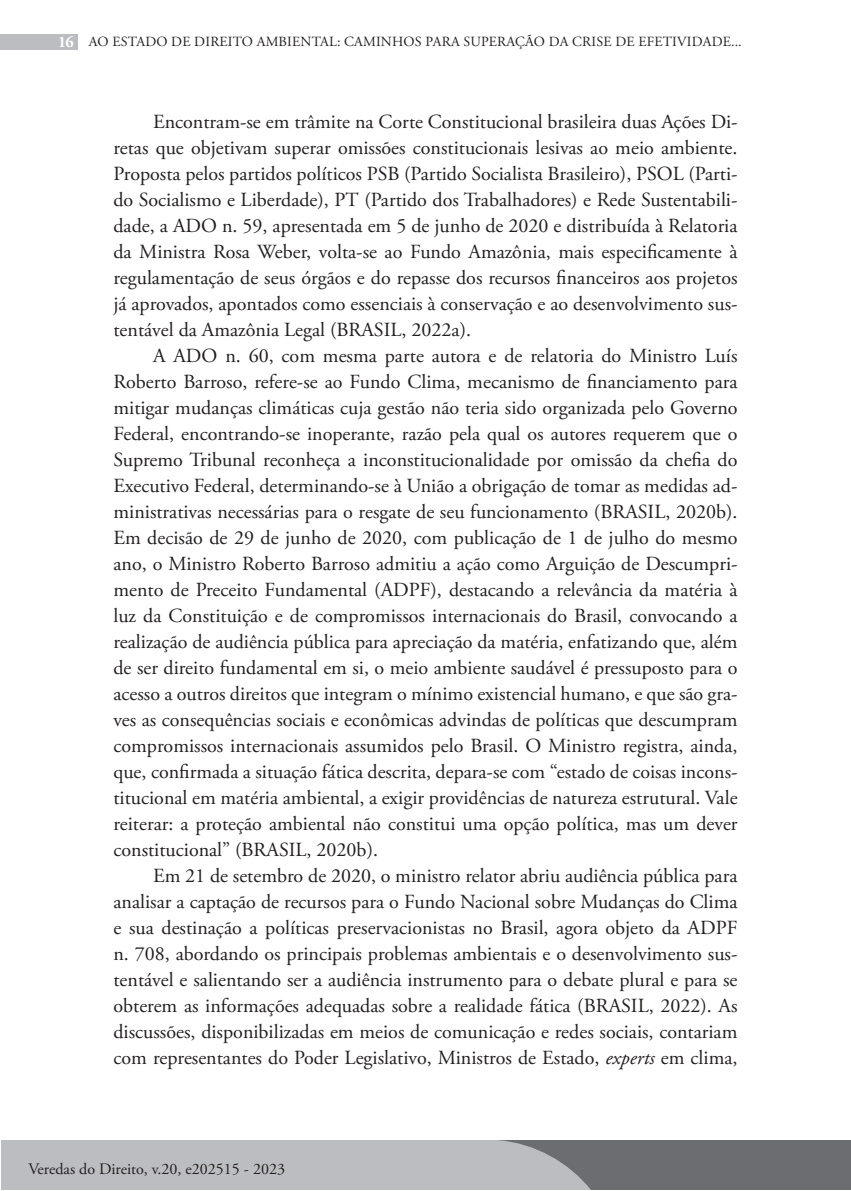
<style>
.page{position:relative;width:851px;height:1191px;background:#fff}
.page>*{position:absolute;margin:0;border:0;box-sizing:border-box;transform-origin:0 0}
.t1{font:20px/26px "Adobe Garamond Pro";color:#231f20;text-align:justify}
.t2{font:16px "Adobe Garamond Pro";color:#231f20}
.t3{font:14px "Adobe Garamond Pro";letter-spacing:.015em;color:#231f20}
.s1{font-weight:700;font-size:16px;color:#fff}
.s2{font-style:italic}
</style>
<div class="page">
<div style="left:1px;top:1140px;width:849px;height:50px;background:#6c6d70"></div>
<div style="left:0;top:34px;width:77px;height:16px;background:#bcbdc0"></div>
<div style="left:1px;top:1140px;width:590px;height:50px;background:#bcbdc0"></div>
<p class="t3" style="left:59px;top:34px;width:684px"><span class="s1">16</span> AO ESTADO DE DIREITO AMBIENTAL: CAMINHOS PARA SUPERAÇÃO DA CRISE DE EFETIVIDADE...</p>
<p class="t1" style="left:113px;top:109px;width:625px;text-indent:40px">Encontram-se em trâmite na Corte Constitucional brasileira duas Ações Di&shy;retas que objetivam superar omissões constitucionais lesivas ao meio ambiente.<br>Proposta pelos partidos políticos PSB (Partido Socialista Brasileiro), PSOL (Parti&shy;do Socialismo e Liberdade), PT (Partido dos Trabalhadores) e Rede Sustentabili&shy;dade, a ADO n. 59, apresentada em 5 de junho de 2020 e distribuída à Relatoria da Ministra Rosa Weber, volta-se ao Fundo Amazônia, mais especificamente à regulamentação de seus órgãos e do repasse dos recursos financeiros aos projetos já aprovados, apontados como essenciais à conservação e ao desenvolvimento sus&shy;tentável da Amazônia Legal (BRASIL, 2022a).</p>
<p class="t1" style="left:113px;top:343px;width:625px;text-indent:40px">A ADO n. 60, com mesma parte autora e de relatoria do Ministro Luís Roberto Barroso, refere-se ao Fundo Clima, mecanismo de financiamento para mitigar mudanças climáticas cuja gestão não teria sido organizada pelo Governo Federal, encontrando-se inoperante, razão pela qual os autores requerem que o Supremo Tribunal reconheça a inconstitucionalidade por omissão da chefia do Executivo Federal, determinando-se à União a obrigação de tomar as medidas ad&shy;ministrativas necessárias para o resgate de seu funcionamento (BRASIL, 2020b).<br>Em decisão de 29 de junho de 2020, com publicação de 1 de julho do mesmo ano, o Ministro Roberto Barroso admitiu a ação como Arguição de Descumpri&shy;mento de Preceito Fundamental (ADPF), destacando a relevância da matéria à luz da Constituição e de compromissos internacionais do Brasil, convocando a realização de audiência pública para apreciação da matéria, enfatizando que, além de ser direito fundamental em si, o meio ambiente saudável é pressuposto para o acesso a outros direitos que integram o mínimo existencial humano, e que são gra&shy;ves as consequências sociais e econômicas advindas de políticas que descumpram compromissos internacionais assumidos pelo Brasil. O Ministro registra, ainda, que, confirmada a situação fática descrita, depara-se com “estado de coisas incons&shy;titucional em matéria ambiental, a exigir providências de natureza estrutural. Vale reiterar: a proteção ambiental não constitui uma opção política, mas um dever constitucional” (BRASIL, 2020b).</p>
<p class="t1" style="left:113px;top:863px;width:625px;text-indent:40px">Em 21 de setembro de 2020, o ministro relator abriu audiência pública para analisar a captação de recursos para o Fundo Nacional sobre Mudanças do Clima e sua destinação a políticas preservacionistas no Brasil, agora objeto da ADPF n. 708, abordando os principais problemas ambientais e o desenvolvimento sus&shy;tentável e salientando ser a audiência instrumento para o debate plural e para se obterem as informações adequadas sobre a realidade fática (BRASIL, 2022). As discussões, disponibilizadas em meios de comunicação e redes sociais, contariam com representantes do Poder Legislativo, Ministros de Estado, <span class="s2">experts</span> em clima,</p>
<p class="t2" style="left:28px;top:1159px;width:258px">Veredas do Direito, v.20, e202515 - 2023</p>
</div>
